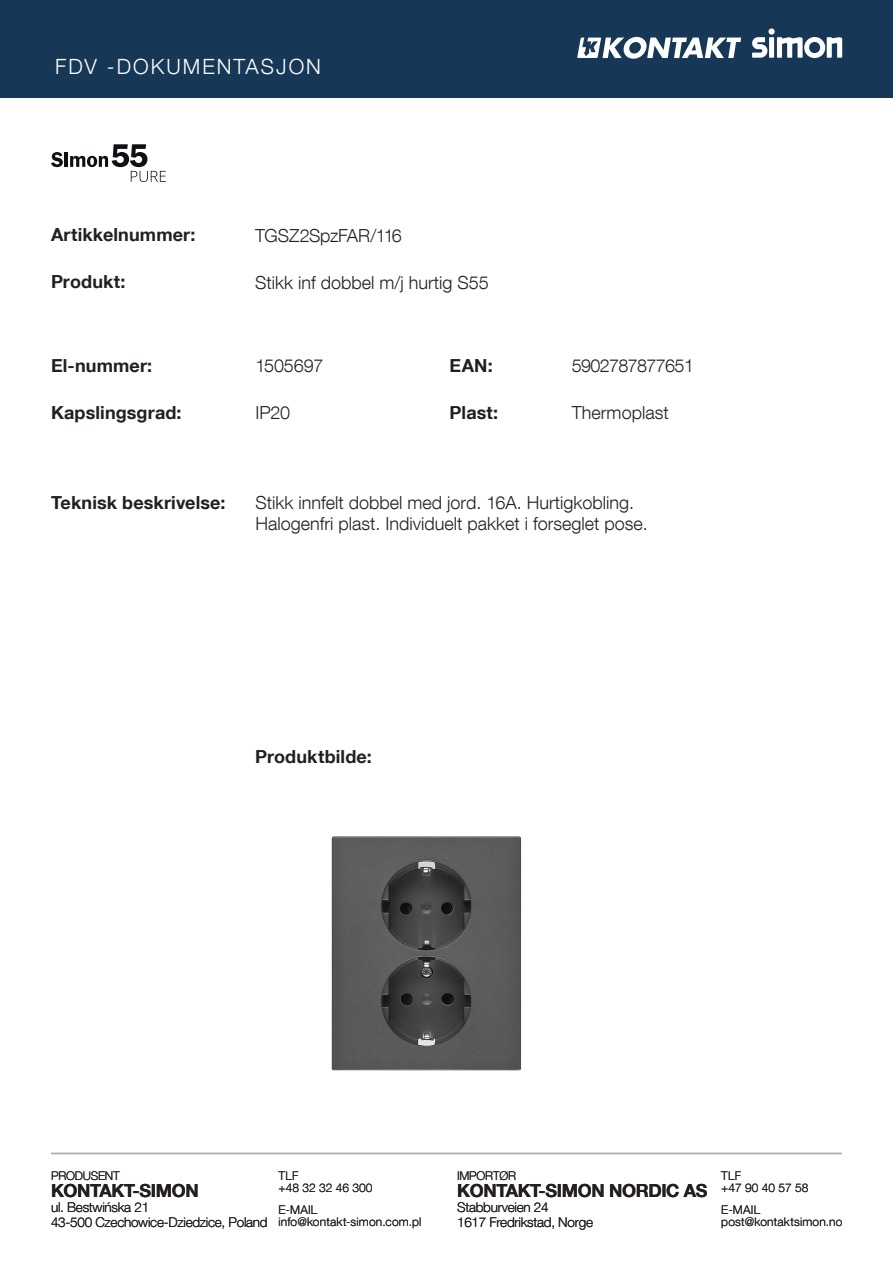
<style>
.page{position:relative;width:893px;height:1263px;background:#fff}
.page>*{position:absolute;margin:0;border:0;box-sizing:border-box;transform-origin:0 0}
.t1{font:300 21px "Helvetica Neue LT Com";letter-spacing:.095em;color:#fff}
.t2{font:300 18px/21.6px "Helvetica Neue LT Com";color:#231f20}
.t3{font:700 18px "Helvetica Neue LT Com";letter-spacing:.005em;color:#231f20}
.t4{font:700 18px "Helvetica Neue LT Com";letter-spacing:-.02em;color:#231f20}
.t5{font:300 18px "Helvetica Neue LT Com";letter-spacing:-.02em;color:#231f20}
.t6{font:300 18px "Helvetica Neue LT Com";letter-spacing:-.035em;color:#231f20}
.t7{font:300 13.5px "Helvetica Neue LT Com";letter-spacing:-.02em;color:#231f20}
.t8{font:300 12px "Helvetica Neue LT Com";letter-spacing:.01em;color:#231f20}
.t9{font:300 12px "Helvetica Neue LT Com";letter-spacing:-.02em;color:#231f20}
</style>
<div class="page">
<svg style="left:51px;top:144px;width:115px;height:38px"></svg>
<img style="left:331px;top:836px;width:191px;height:235px">
<div style="left:0;top:0;width:893px;height:98px;background:#163756"></div>
<div style="left:769px;top:37px;width:5px;height:21px;background:#fff"></div>
<svg style="left:752px;top:37px;width:16px;height:21px"></svg>
<svg style="left:777px;top:37px;width:65px;height:21px"></svg>
<svg style="left:768px;top:28px;width:7px;height:7px"></svg>
<svg style="left:577px;top:37px;width:164px;height:22px"></svg>
<hr style="left:51px;top:1153px;width:791px;height:1px;background:#b3b3b3">
<p class="t1" style="left:55px;top:53px;width:267px">FDV -DOKUMENTASJON</p>
<p class="t3" style="left:51px;top:224px;width:146px">Artikkelnummer:</p>
<p class="t5" style="left:255px;top:225px;width:148px">TGSZ2SpzFAR/116</p>
<p class="t2" style="left:255px;top:271px;width:235px">Stikk inf dobbel m/j hurtig S55</p>
<p class="t3" style="left:51px;top:270px;width:76px">Produkt:</p>
<p class="t2" style="left:255px;top:354px;width:70px">1505697</p>
<p class="t2" style="left:255px;top:401px;width:36px">IP20</p>
<p class="t3" style="left:51px;top:354px;width:103px">El-nummer:</p>
<p class="t3" style="left:51px;top:401px;width:132px">Kapslingsgrad:</p>
<p class="t3" style="left:450px;top:401px;width:50px">Plast:</p>
<p class="t3" style="left:450px;top:354px;width:45px">EAN:</p>
<p class="t6" style="left:572px;top:355px;width:124px">5902787877651</p>
<p class="t2" style="left:572px;top:401px;width:98px">Thermoplast</p>
<p class="t3" style="left:51px;top:491px;width:176px">Teknisk beskrivelse:</p>
<p class="t2" style="left:255px;top:491px;width:394px">Stikk innfelt dobbel med jord. 16A. Hurtigkobling.<br>Halogenfri plast. Individuelt pakket i forseglet pose.</p>
<p class="t3" style="left:255px;top:745px;width:118px">Produktbilde:</p>
<p class="t9" style="left:51px;top:1168px;width:70px">PRODUSENT</p>
<p class="t4" style="left:51px;top:1179px;width:149px">KONTAKT-SIMON</p>
<p class="t7" style="left:51px;top:1198px;width:100px">ul. Bestwińska 21</p>
<p class="t7" style="left:51px;top:1213px;width:218px">43-500 Czechowice-Dziedzice, Poland</p>
<p class="t8" style="left:279px;top:1168px;width:21px">TLF</p>
<p class="t8" style="left:279px;top:1180px;width:95px">+48 32 32 46 300</p>
<p class="t8" style="left:279px;top:1202px;width:40px">E-MAIL</p>
<p class="t8" style="left:279px;top:1214px;width:144px">info@kontakt-simon.com.pl</p>
<p class="t9" style="left:457px;top:1168px;width:61px">IMPORTØR</p>
<p class="t4" style="left:457px;top:1179px;width:252px">KONTAKT-SIMON NORDIC AS</p>
<p class="t7" style="left:457px;top:1198px;width:93px">Stabburveien 24</p>
<p class="t7" style="left:457px;top:1213px;width:137px">1617 Fredrikstad, Norge</p>
<p class="t8" style="left:721px;top:1168px;width:21px">TLF</p>
<p class="t8" style="left:721px;top:1180px;width:89px">+47 90 40 57 58</p>
<p class="t8" style="left:721px;top:1202px;width:40px">E-MAIL</p>
<p class="t8" style="left:721px;top:1214px;width:123px">post@kontaktsimon.no</p>
</div>
